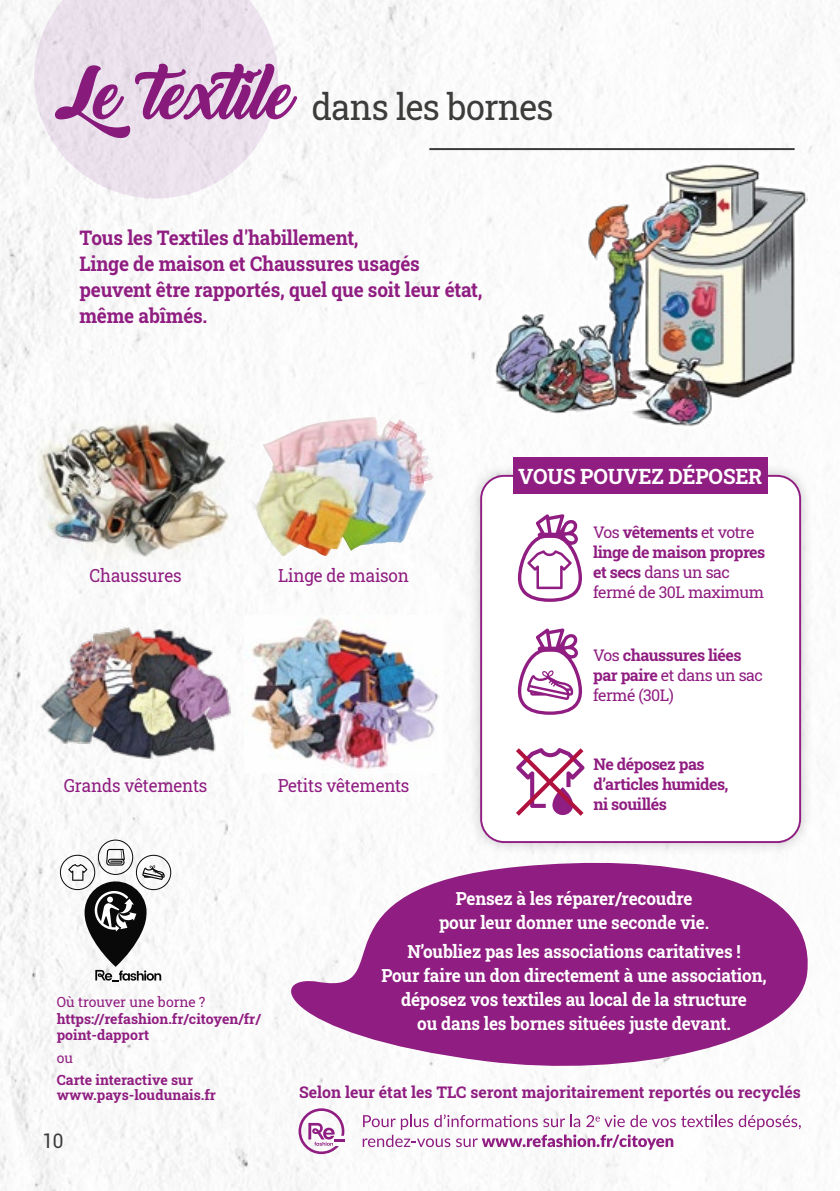
<style>
.page{position:relative;width:840px;height:1191px;background:#fff}
.page>*{position:absolute;margin:0;border:0;box-sizing:border-box;transform-origin:0 0}
.t1{font:36px "Roboto Slab";letter-spacing:-.02em;color:#3c3c3b;scale:.95 1}
.t2{font:700 21px "Roboto Slab";letter-spacing:-.01em;color:#fff}
.t3{font:700 20px/26px "Roboto Slab";letter-spacing:-.01em;color:#901d81;scale:.95 1}
.t4{font:20px "Roboto";color:#3c3c3b;scale:.95 1}
.t5{font:700 18px/24px "Roboto Slab";letter-spacing:-.01em;color:#fff;text-align:center;scale:.95 1}
.t6{font:18px "Roboto Slab";letter-spacing:-.01em;color:#901d81;scale:.95 1}
.t7{font:16px/20px "Roboto Slab";letter-spacing:-.03em;color:#901d81}
.t8{font:700 16px "Roboto Slab";letter-spacing:-.01em;color:#901d81}
.t9{font:700 16px/20px "Roboto Slab";letter-spacing:-.03em;color:#901d81}
.t10{font:700 14px/16px "Roboto Slab";color:#901d81}
.t11{font:14px "Roboto Slab";color:#901d81}
.s1{font-family:"Backto Black Bold Demo";font-size:70px;color:#901d81}
.s2{font-weight:700}
</style>
<div class="page">
<img style="left:0;top:0;width:839px;height:1191px">
<div style="left:60px;top:855px;width:35px;height:35px;border:1px solid #090909;border-radius:50%"></div>
<div style="left:98px;top:839px;width:35px;height:35px;border:1px solid #090909;border-radius:50%"></div>
<div style="left:136px;top:855px;width:35px;height:35px;border:1px solid #090909;border-radius:50%"></div>
<svg style="left:68px;top:849px;width:96px;height:133px"></svg>
<svg style="left:265px;top:853px;width:552px;height:226px;fill:#901d81"></svg>
<img style="left:37px;top:416px;width:197px;height:144px">
<img style="left:37px;top:622px;width:197px;height:141px">
<img style="left:253px;top:416px;width:181px;height:140px">
<img style="left:244px;top:615px;width:198px;height:157px">
<svg style="left:298px;top:1108px;width:47px;height:46px"></svg>
<svg style="left:738px;top:1114px;width:62px;height:15px"></svg>
<svg style="left:362px;top:1114px;width:370px;height:35px"></svg>
<hr style="left:429px;top:148px;width:365px;height:2px;background:#3c3c3b">
<div style="left:491px;top:160px;width:319px;height:270px;background:#fff"></div>
<img style="left:495px;top:141px;width:312px;height:311px">
<div style="left:467px;top:461px;width:346px;height:395px;background:#000;opacity:.2"></div>
<div style="left:481px;top:476px;width:318px;height:366px;background:#fff;border-radius:23px"></div>
<div style="left:480px;top:475px;width:320px;height:368px;border:2px solid #901d81;border-radius:23px"></div>
<div style="left:513px;top:457px;width:254px;height:37px;background:#901d81"></div>
<svg style="left:517px;top:514px;width:65px;height:88px"></svg>
<svg style="left:517px;top:628px;width:65px;height:87px"></svg>
<svg style="left:516px;top:748px;width:68px;height:67px"></svg>
<svg style="left:34px;top:0;width:244px;height:198px;fill:#ebe1ec"></svg>
<h1 class="t1" style="left:56px;top:82px;width:525px"><span class="s1">Le textile</span> dans les bornes</h1>
<p class="t3" style="left:79px;top:224px;width:425px">Tous les Textiles d'habillement,<br>Linge de maison et Chaussures usagés peuvent être rapportés, quel que soit leur état, même abîmés.</p>
<p class="t6" style="left:89px;top:563px;width:98px">Chaussures</p>
<p class="t6" style="left:278px;top:563px;width:139px">Linge de maison</p>
<p class="t6" style="left:64px;top:773px;width:153px">Grands vêtements</p>
<p class="t6" style="left:277px;top:773px;width:140px">Petits vêtements</p>
<p class="t2" style="left:518px;top:462px;width:246px">VOUS POUVEZ DÉPOSER</p>
<p class="t7" style="left:592px;top:521px;width:174px">Vos <span class="s2">vêtements</span> et votre <span class="s2">linge de maison propres et secs</span> dans un sac fermé de 30L maximum</p>
<p class="t7" style="left:592px;top:644px;width:171px">Vos <span class="s2">chaussures liées par paire</span> et dans un sac fermé (30L)</p>
<p class="t9" style="left:593px;top:754px;width:136px">Ne déposez pas d’articles humides, ni souillés</p>
<p class="t11" style="left:57px;top:992px;width:150px">Où trouver une borne ?</p>
<p class="t10" style="left:57px;top:1010px;width:205px">https://refashion.fr/citoyen/fr/ point-dapport</p>
<p class="t11" style="left:57px;top:1048px;width:18px">ou</p>
<p class="t10" style="left:57px;top:1072px;width:161px;line-height:15px">Carte interactive sur www.pays-loudunais.fr</p>
<p class="t4" style="left:43px;top:1127px;width:23px">10</p>
<p class="t5" style="left:439px;top:885px;width:286px">Pensez à les réparer/recoudre pour leur donner une seconde vie.</p>
<p class="t5" style="left:381px;top:939px;width:407px">N’oubliez pas les associations caritatives !<br>Pour faire un don directement à une association, déposez vos textiles au local de la structure<br>ou dans les bornes situées juste devant.</p>
<p class="t8" style="left:299px;top:1081px;width:503px">Selon leur état les TLC seront majoritairement reportés ou recyclés</p>
</div>
